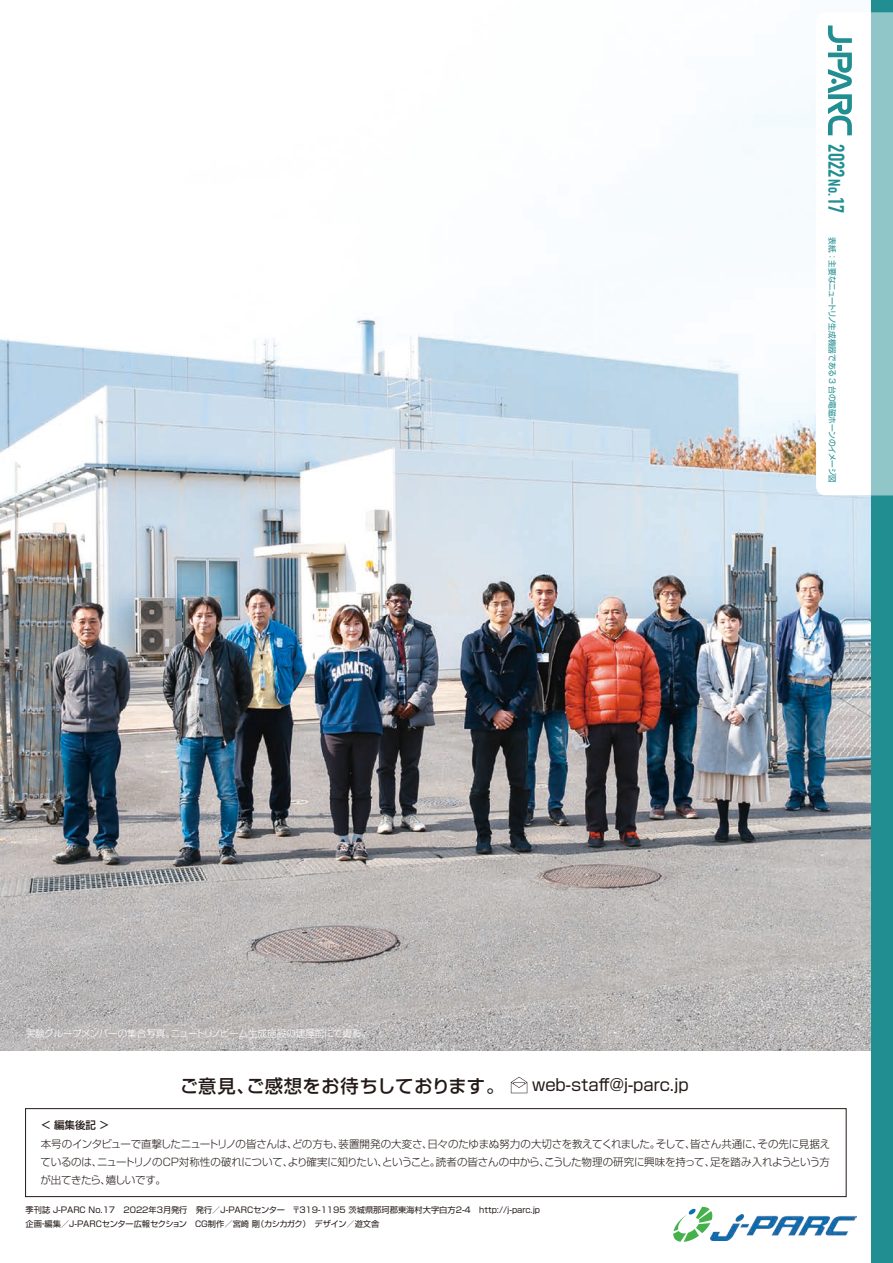
<style>
.page{position:relative;width:893px;height:1263px;background:#fff}
.page>*{position:absolute;margin:0;border:0;box-sizing:border-box;transform-origin:0 0}
.t1{font:700 22.5px "DIN Condensed";color:#218e92}
.t2{font:500 18.3px "Shin Go Pro";letter-spacing:.015em;color:#231916}
.t3{font:16.35px "Shin Go Pro";color:#231916}
.t4{font:300 10.5px/18px "Shin Go Pro";letter-spacing:-.025em;color:#231916;text-align:justify}
.t5{font:500 10.5px "Shin Go Pro";color:#231916}
.t6{font:300 9.6px "Shin Go Pro";letter-spacing:-.015em;color:#fff}
.t7{font:8.25px/13.5px "Shin Go Pro";color:#231916}
.t8{font:8.25px "Shin Go Pro";letter-spacing:-.03em;color:#218e92;scale:.93 1}
.s1{font-size:16.5px}
.s2{font-size:21.75px}
</style>
<div class="page">
<img style="left:0;top:0;width:872px;height:1050px">
<div style="left:872px;top:0;width:21px;height:1263px;background:#218e92"></div>
<img style="left:712px;top:1215px;width:145px;height:25px">
<svg style="left:673px;top:1207px;width:39px;height:35px"></svg>
<svg style="left:816px;top:12px;width:56px;height:483px"></svg>
<div style="left:872px;top:12px;width:21px;height:483px;background:#90c6c8"></div>
<div style="left:25px;top:1108px;width:821px;height:89px;border:1px solid #231916"></div>
<svg style="left:511px;top:1077px;width:16px;height:16px"></svg>
<h1 class="t1" style="left:851px;top:144px;width:70px;rotate:90deg">2022<span class="s1">No.</span><span class="s2">17</span></h1>
<p class="t8" style="left:839px;top:237px;width:265px;rotate:90deg">表紙：主要なニュートリノ生成機器である 3 台の電磁ホーンのイメージ図</p>
<p class="t6" style="left:26px;top:1025px;width:347px">実験グループメンバーの集合写真。ニュートリノビーム生成施設の建屋前にて撮影。</p>
<h2 class="t2" style="left:180px;top:1070px;width:326px">ご意見、ご感想をお待ちしております。</h2>
<h3 class="t3" style="left:532px;top:1072px;width:158px">web-staff@j-parc.jp</h3>
<p class="t5" style="left:41px;top:1116px;width:70px">＜ 編集後記 ＞</p>
<p class="t4" style="left:40px;top:1133px;width:791px">本号のインタビューで直撃したニュートリノの皆さんは、どの方も、装置開発の大変さ、日々のたゆまぬ努力の大切さを教えてくれました。そして、皆さん共通に、その先に見据えているのは、ニュートリノのCP対称性の破れについて、より確実に知りたい、ということ。読者の皆さんの中から、こうした物理の研究に興味を持って、足を踏み入れようという方が出てきたら、嬉しいです。</p>
<p class="t7" style="left:26px;top:1202px;width:516px">季刊誌 J-PARC No.17　2022年3月発行　発行／J-PARCセンター　〒319-1195 茨城県那珂郡東海村大字白方2-4　http://j-parc.jp企画・編集／J-PARCセンター広報セクション　CG制作／宮崎 剛（カシカガク）　デザイン／遊文舎</p>
</div>
